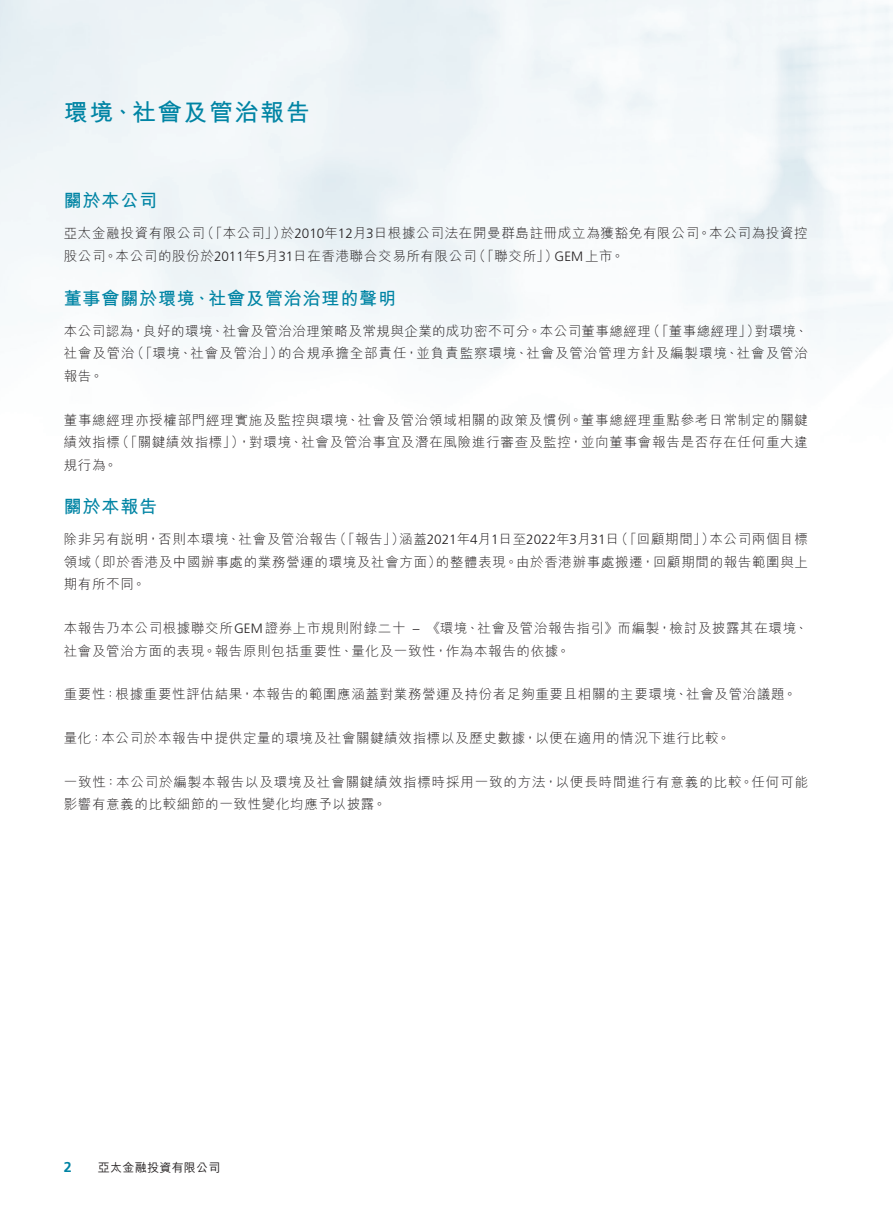
<style>
.page{position:relative;width:893px;height:1212px;background:#fff}
.page>*{position:absolute;margin:0;border:0;box-sizing:border-box;transform-origin:0 0}
.t1{font:700 24px "M Hei HK";letter-spacing:.065em;color:#0084a4}
.t2{font:700 18px "M Hei HK";letter-spacing:.05em;color:#0084a4}
.t3{font:700 14.25px "Frutiger LT Std";color:#0084a4}
.t4{font:300 13.5px/22.5px "M Hei HK";letter-spacing:.05em;color:#231f20}
.t5{font:500 12px "M Hei HK";letter-spacing:.025em;color:#231f20}
.s1{font-family:"Frutiger LT Std"}
</style>
<div class="page">
<h1 class="t1" style="left:64px;top:95px;width:248px">環境、社會及管治報告</h1>
<h2 class="t2" style="left:64px;top:188px;width:95px">關於本公司</h2>
<p class="t4" style="left:64px;top:222px;width:745px">亞太金融投資有限公司（「本公司」）於<span class="s1">2010</span>年<span class="s1">12</span>月<span class="s1">3</span>日根據公司法在開曼群島註冊成立為獲豁免有限公司。本公司為投資控股公司。本公司的股份於<span class="s1">2011</span>年<span class="s1">5</span>月<span class="s1">31</span>日在香港聯合交易所有限公司（「聯交所」）<span class="s1">GEM</span>上市。</p>
<h2 class="t2" style="left:64px;top:285px;width:334px">董事會關於環境、社會及管治治理的聲明</h2>
<p class="t4" style="left:64px;top:319px;width:746px;text-align:justify">本公司認為，良好的環境、社會及管治治理策略及常規與企業的成功密不可分。本公司董事總經理（「董事總經理」）對環境、社會及管治（「環境、社會及管治」）的合規承擔全部責任，並負責監察環境、社會及管治管理方針及編製環境、社會及管治報告。</p>
<p class="t4" style="left:64px;top:408px;width:746px;text-align:justify">董事總經理亦授權部門經理實施及監控與環境、社會及管治領域相關的政策及慣例。董事總經理重點參考日常制定的關鍵績效指標（「關鍵績效指標」），對環境、社會及管治事宜及潛在風險進行審查及監控，並向董事會報告是否存在任何重大違規行為。</p>
<h2 class="t2" style="left:64px;top:494px;width:95px">關於本報告</h2>
<p class="t4" style="left:64px;top:528px;width:746px;text-align:justify">除非另有說明，否則本環境、社會及管治報告（「報告」）涵蓋<span class="s1">2021</span>年<span class="s1">4</span>月<span class="s1">1</span>日至<span class="s1">2022</span>年<span class="s1">3</span>月<span class="s1">31</span>日（「回顧期間」）本公司兩個目標領域（即於香港及中國辦事處的業務營運的環境及社會方面）的整體表現。由於香港辦事處搬遷，回顧期間的報告範圍與上期有所不同。</p>
<p class="t4" style="left:64px;top:617px;width:746px">本報告乃本公司根據聯交所<span class="s1">GEM</span>證券上市規則附錄二十 <span class="s1">–</span> 《環境、社會及管治報告指引》而編製，檢討及披露其在環境、社會及管治方面的表現。報告原則包括重要性、量化及一致性，作為本報告的依據。</p>
<p class="t4" style="left:64px;top:683px;width:734px">重要性：根據重要性評估結果，本報告的範圍應涵蓋對業務營運及持份者足夠重要且相關的主要環境、社會及管治議題。</p>
<p class="t4" style="left:64px;top:727px;width:668px">量化：本公司於本報告中提供定量的環境及社會關鍵績效指標以及歷史數據，以便在適用的情況下進行比較。</p>
<p class="t4" style="left:64px;top:770px;width:746px">一致性：本公司於編製本報告以及環境及社會關鍵績效指標時採用一致的方法，以便長時間進行有意義的比較。任何可能影響有意義的比較細節的一致性變化均應予以披露。</p>
<p class="t3" style="left:64px;top:1158px;width:9px">2</p>
<p class="t5" style="left:98px;top:1159px;width:124px">亞太金融投資有限公司</p>
</div>
